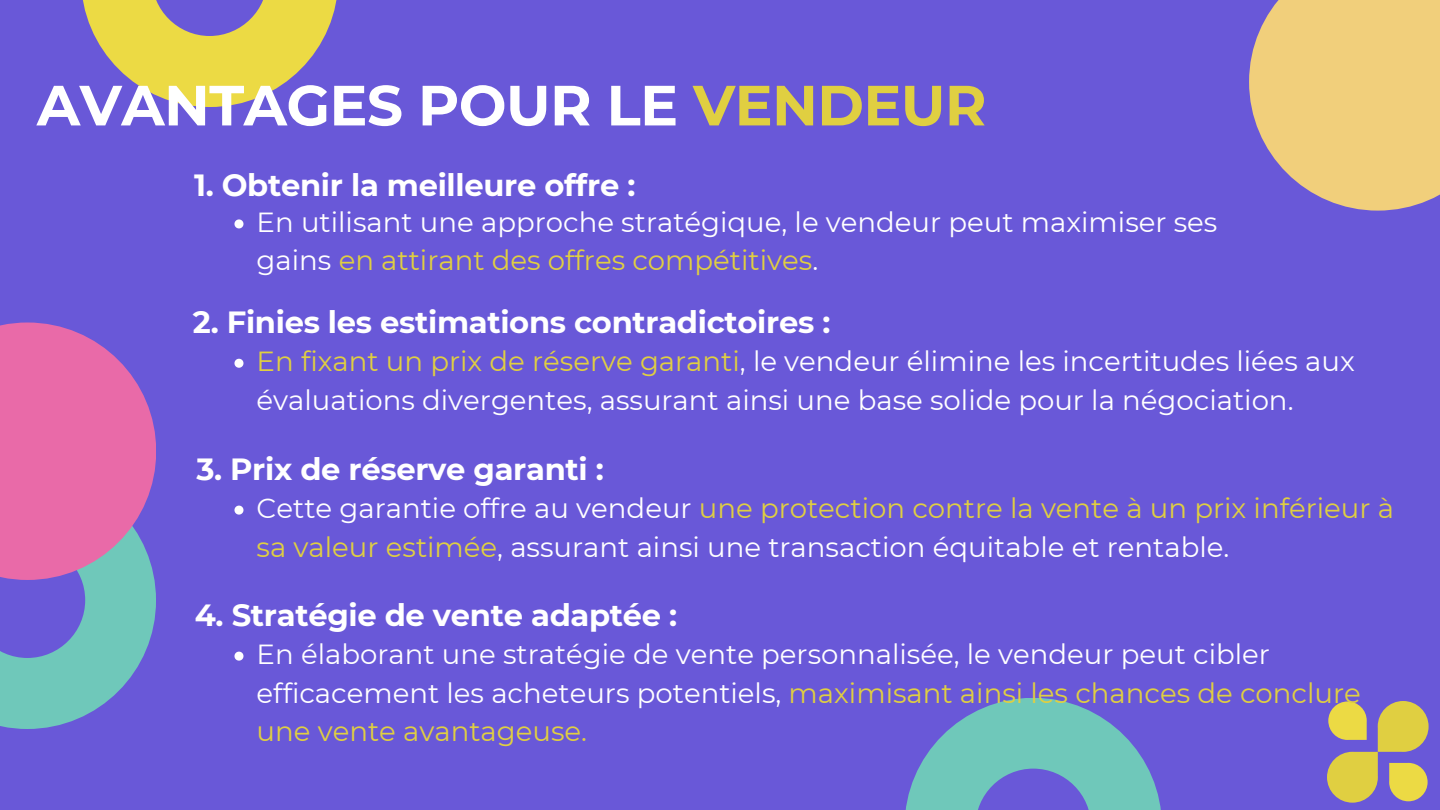
<style>
.page{position:relative;width:1440px;height:810px;background:#6958d8}
.page>*{position:absolute;margin:0;border:0;box-sizing:border-box;transform-origin:0 0}
.t1{font:700 56.6px "Montserrat";letter-spacing:-.01em;color:#fff}
.t2{font:700 30.6px "Montserrat";letter-spacing:-.01em;color:#fff}
.t3{font:27.6px/38.2px "Montserrat";color:#fff}
.s1{color:#e0cf41}
</style>
<div class="page">
<svg style="left:234px;top:219px;width:9px;height:9px"></svg>
<svg style="left:0;top:580px;width:156px;height:149px;fill:#6fc8ba"></svg>
<svg style="left:0;top:323px;width:156px;height:257px;background:#d36dae"></svg>
<div style="left:1249px;top:0;width:191px;height:211px;background:#f1cf7b"></div>
<svg style="left:905px;top:698px;width:256px;height:112px;fill:#6fc8ba"></svg>
<svg style="left:83px;top:0;width:254px;height:107px;fill:#ecda44"></svg>
<svg style="left:1327px;top:701px;width:102px;height:102px"></svg>
<svg style="left:234px;top:652px;width:9px;height:9px"></svg>
<svg style="left:234px;top:359px;width:9px;height:9px"></svg>
<svg style="left:234px;top:506px;width:9px;height:9px"></svg>
<p class="t1" style="left:37px;top:71px;width:951px">AVANTAGES POUR LE <span class="s1">VENDEUR</span></p>
<p class="t2" style="left:194px;top:166px;width:443px">1. Obtenir la meilleure offre :</p>
<p class="t3" style="left:257px;top:203px;width:962px">En utilisant une approche stratégique, le vendeur peut maximiser ses gains <span class="s1">en attirant des offres compétitives</span>.</p>
<p class="t2" style="left:193px;top:303px;width:639px">2. Finies les estimations contradictoires :</p>
<p class="t3" style="left:257px;top:343px;width:1100px"><span class="s1">En fixant un prix de réserve garanti</span>, le vendeur élimine les incertitudes liées aux évaluations divergentes, assurant ainsi une base solide pour la négociation.</p>
<p class="t2" style="left:196px;top:450px;width:409px">3. Prix de réserve garanti :</p>
<p class="t3" style="left:257px;top:489px;width:1139px">Cette garantie offre au vendeur <span class="s1">une protection contre la vente à un prix inférieur à sa valeur estimée</span>, assurant ainsi une transaction équitable et rentable.</p>
<p class="t2" style="left:195px;top:596px;width:484px">4. Stratégie de vente adaptée :</p>
<p class="t3" style="left:257px;top:635px;width:1106px">En élaborant une stratégie de vente personnalisée, le vendeur peut cibler efficacement les acheteurs potentiels, <span class="s1">maximisant ainsi les chances de conclure une vente avantageuse.</span></p>
</div>
